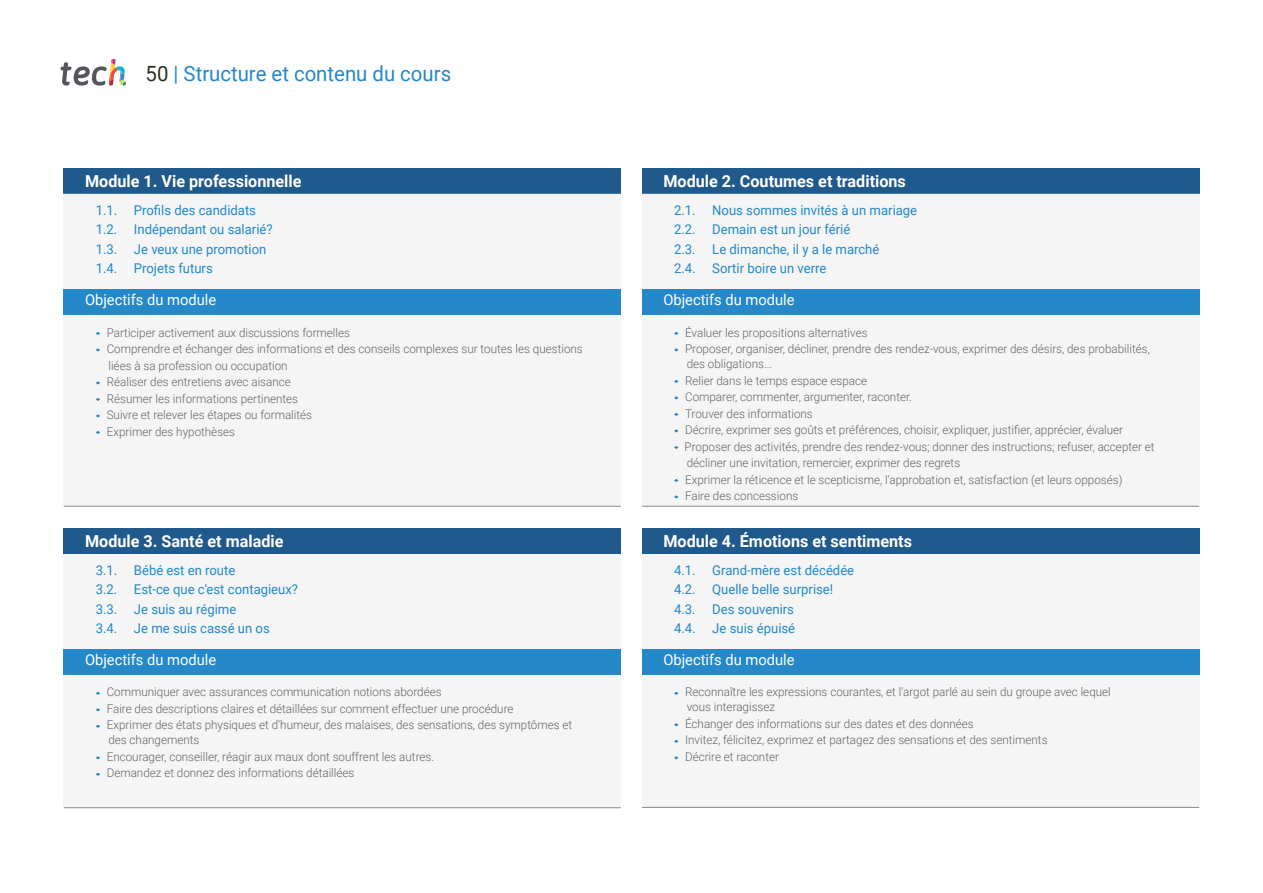
<style>
.page{position:relative;width:1263px;height:893px;background:#fff}
.page>*{position:absolute;margin:0;border:0;box-sizing:border-box;transform-origin:0 0}
.t1{font:21px "Roboto";color:#2488c9}
.t2{font:700 16.5px "Roboto";color:#fff}
.t3{font:15px "Roboto";color:#fff}
.t4{font:13.5px/19.5px "Roboto";color:#2488c9}
.t5{font:300 12px/16.5px "Roboto";color:#61646a}
.s1{color:#312e20}
</style>
<div class="page">
<svg style="left:61px;top:59px;width:65px;height:27px"></svg>
<div style="left:64px;top:168px;width:557px;height:26px;background:#20598b"></div>
<div style="left:64px;top:528px;width:557px;height:26px;background:#20598b"></div>
<div style="left:642px;top:168px;width:557px;height:26px;background:#20598b"></div>
<div style="left:642px;top:528px;width:557px;height:26px;background:#20598b"></div>
<div style="left:64px;top:194px;width:557px;height:312px;background:#f4f5f4"></div>
<div style="left:64px;top:554px;width:557px;height:254px;background:#f4f5f4"></div>
<div style="left:642px;top:194px;width:557px;height:312px;background:#f4f5f4"></div>
<div style="left:642px;top:554px;width:557px;height:253px;background:#f4f5f4"></div>
<div style="left:64px;top:289px;width:557px;height:26px;background:#2488c9"></div>
<div style="left:64px;top:649px;width:557px;height:25px;background:#2488c9"></div>
<div style="left:642px;top:289px;width:557px;height:26px;background:#2488c9"></div>
<div style="left:642px;top:649px;width:557px;height:25px;background:#2488c9"></div>
<svg style="left:96px;top:332px;width:4px;height:3px"></svg>
<svg style="left:96px;top:398px;width:4px;height:3px"></svg>
<svg style="left:96px;top:431px;width:4px;height:3px"></svg>
<hr style="left:64px;top:506px;width:557px;height:1px;background:#878a8e">
<hr style="left:64px;top:807px;width:557px;height:1px;background:#878a8e">
<hr style="left:642px;top:506px;width:557px;height:1px;background:#878a8e">
<hr style="left:642px;top:807px;width:557px;height:1px;background:#878a8e">
<h1 class="t1" style="left:146px;top:59px;width:307px"><span class="s1">50</span> | Structure et contenu du cours</h1>
<h2 class="t2" style="left:85px;top:170px;width:218px">Module 1. Vie professionnelle</h2>
<h2 class="t2" style="left:663px;top:170px;width:244px">Module 2. Coutumes et traditions</h2>
<p class="t4" style="left:96px;top:200px;width:178px">1.1. Profils des candidats<br>1.2. Indépendant ou salarié?<br>1.3. Je veux une promotion<br>1.4. Projets futurs</p>
<p class="t4" style="left:674px;top:200px;width:245px">2.1. Nous sommes invités à un mariage<br>2.2. Demain est un jour férié<br>2.3. Le dimanche, il y a le marché<br>2.4. Sortir boire un verre</p>
<p class="t3" style="left:85px;top:289px;width:133px">Objectifs du module</p>
<p class="t3" style="left:663px;top:289px;width:133px">Objectifs du module</p>
<p class="t5" style="left:107px;top:324px;width:478px">Participer activement aux discussions formelles<br>Comprendre et échanger des informations et des conseils complexes sur toutes les questions liées à sa profession ou occupation<br>Réaliser des entretiens avec aisance<br>Résumer les informations pertinentes<br>Suivre et relever les étapes ou formalités<br>Exprimer des hypothèses</p>
<p class="t5" style="left:685px;top:324px;width:466px">Évaluer les propositions alternatives<br>Proposer, organiser, décliner, prendre des rendez-vous, exprimer des désirs, des probabilités,</p>
<p class="t5" style="left:685px;top:355px;width:471px">des obligations...<br>Relier dans le temps espace espace<br>Comparer, commenter, argumenter, raconter.<br>Trouver des informations<br>Décrire, exprimer ses goûts et préférences, choisir, expliquer, justifier, apprécier, évaluer Proposer des activités, prendre des rendez-vous; donner des instructions; refuser, accepter et décliner une invitation, remercier, exprimer des regrets<br>Exprimer la réticence et le scepticisme, l'approbation et, satisfaction (et leurs opposés)<br>Faire des concessions</p>
<h2 class="t2" style="left:85px;top:530px;width:200px">Module 3. Santé et maladie</h2>
<h2 class="t2" style="left:663px;top:530px;width:250px">Module 4. Émotions et sentiments</h2>
<p class="t4" style="left:96px;top:559px;width:204px">3.1. Bébé est en route<br>3.2. Est-ce que c'est contagieux?<br>3.3. Je suis au régime<br>3.4. Je me suis cassé un os</p>
<p class="t4" style="left:674px;top:559px;width:182px">4.1. Grand-mère est décédée<br>4.2. Quelle belle surprise!<br>4.3. Des souvenirs<br>4.4. Je suis épuisé</p>
<p class="t3" style="left:85px;top:649px;width:133px">Objectifs du module</p>
<p class="t3" style="left:663px;top:649px;width:133px">Objectifs du module</p>
<p class="t5" style="left:107px;top:683px;width:467px">Communiquer avec assurances communication notions abordées<br>Faire des descriptions claires et détaillées sur comment effectuer une procédure<br>Exprimer des états physiques et d'humeur, des malaises, des sensations, des symptômes et</p>
<p class="t5" style="left:107px;top:731px;width:329px">des changements<br>Encourager, conseiller, réagir aux maux dont souffrent les autres.<br>Demandez et donnez des informations détaillées</p>
<p class="t5" style="left:685px;top:684px;width:427px;line-height:15px">Reconnaître les expressions courantes, et l'argot parlé au sein du groupe avec lequel vous interagissez</p>
<p class="t5" style="left:685px;top:715px;width:364px">Échanger des informations sur des dates et des données<br>Invitez, félicitez, exprimez et partagez des sensations et des sentiments<br>Décrire et raconter</p>
</div>
